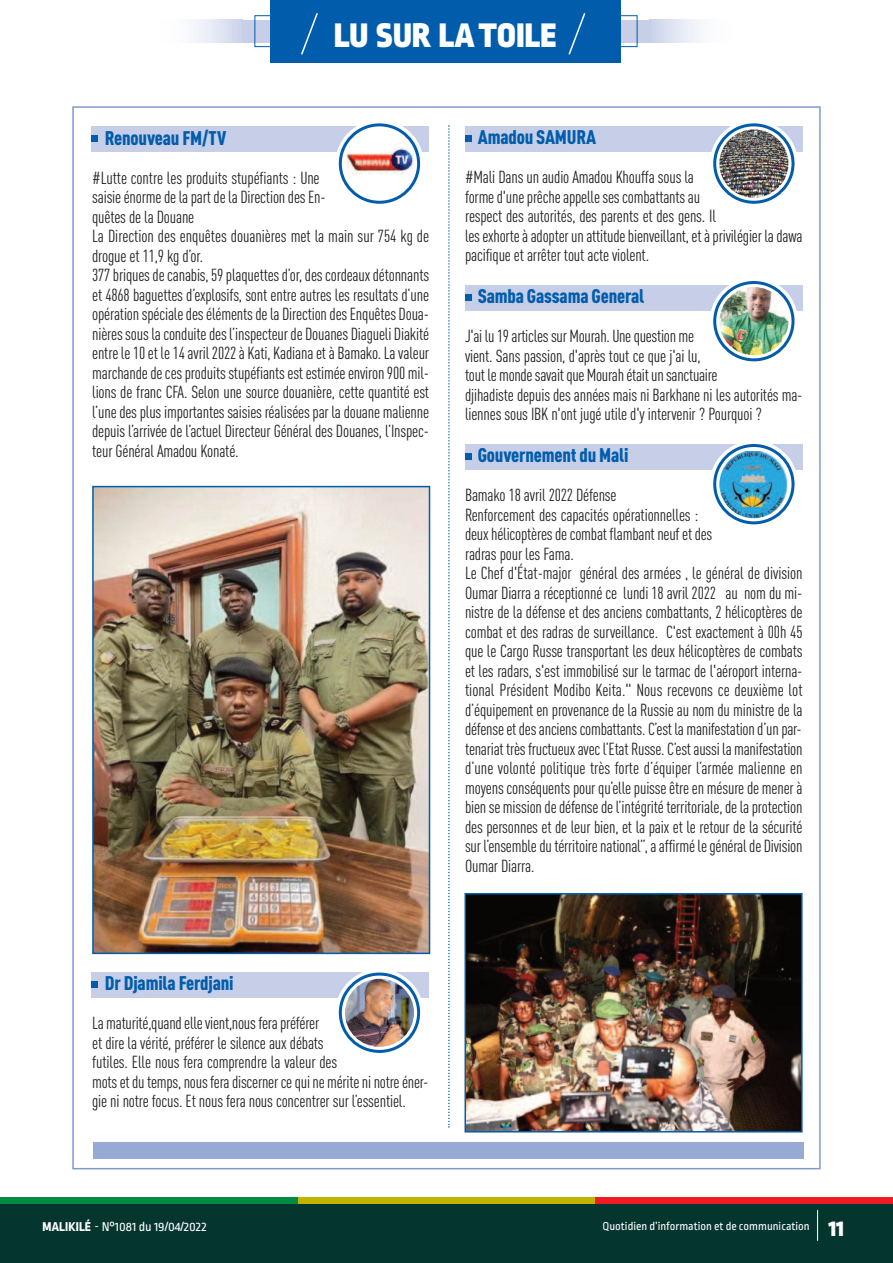
<style>
.page{position:relative;width:893px;height:1263px;background:#fff}
.page>*{position:absolute;margin:0;border:0;box-sizing:border-box;transform-origin:0 0}
.t1{font:900 36px "Ropa Sans Pro";letter-spacing:.01em;color:#fff}
.t2{font:900 condensed 19.5px "DIN Pro";letter-spacing:-.01em;color:#015dac}
.t3{font:condensed 17.25px/19.5px "DIN Pro";letter-spacing:-.01em;color:#231f20}
.t4{font:13.5px "Ropa Sans Pro";color:#fff}
.t5{font:12px "Ropa Sans Pro";color:#fff}
.s1{font-weight:800}
.s2{font-weight:900;font-size:24px}
</style>
<div class="page">
<div style="left:465px;top:444px;width:338px;height:25px;background:#c7cfe8"></div>
<svg style="left:465px;top:453px;width:6px;height:6px"></svg>
<div style="left:465px;top:285px;width:338px;height:25px;background:#c7cfe8"></div>
<svg style="left:465px;top:294px;width:6px;height:6px"></svg>
<div style="left:465px;top:126px;width:338px;height:25px;background:#c7cfe8"></div>
<div style="left:465px;top:135px;width:6px;height:7px;background:#015dac"></div>
<div style="left:91px;top:972px;width:338px;height:25px;background:#c7cfe8"></div>
<div style="left:91px;top:982px;width:7px;height:6px;background:#015dac"></div>
<div style="left:91px;top:126px;width:338px;height:25px;background:#c7cfe8"></div>
<div style="left:91px;top:135px;width:7px;height:7px;background:#015dac"></div>
<div style="left:0;top:1203px;width:893px;height:60px;background:#05352f"></div>
<div style="left:0;top:1197px;width:298px;height:6px;background:#008b43"></div>
<div style="left:298px;top:1197px;width:297px;height:6px;background:#c0b301"></div>
<div style="left:595px;top:1197px;width:298px;height:6px;background:#ee1d23"></div>
<hr style="left:817px;top:1210px;width:1px;height:31px;background:#fff">
<div style="left:242px;top:20px;width:407px;height:23px;background:#c7cfe8"></div>
<div style="left:271px;top:0;width:350px;height:63px;background:#015dac"></div>
<svg style="left:301px;top:13px;width:17px;height:42px"></svg>
<svg style="left:568px;top:13px;width:18px;height:42px"></svg>
<div style="left:159px;top:20px;width:83px;height:23px;background:linear-gradient(to right,#fff,#d2d9ed)"></div>
<div style="left:649px;top:20px;width:84px;height:23px;background:linear-gradient(to right,#d0d7ec,#fff)"></div>
<svg style="left:448px;top:125px;width:2px;height:1003px"></svg>
<div style="left:93px;top:1142px;width:711px;height:16px;background:#97aad6"></div>
<div style="left:335px;top:120px;width:89px;height:87px;background:#fff;border-radius:50%"></div>
<svg style="left:339px;top:123px;width:81px;height:81px"></svg>
<img style="left:345px;top:129px;width:69px;height:69px;border-radius:50%">
<div style="left:710px;top:120px;width:88px;height:87px;background:#fff;border-radius:50%"></div>
<svg style="left:713px;top:123px;width:81px;height:81px"></svg>
<img style="left:719px;top:129px;width:69px;height:69px;border-radius:50%">
<div style="left:710px;top:278px;width:88px;height:87px;background:#fff;border-radius:50%"></div>
<svg style="left:713px;top:281px;width:81px;height:80px"></svg>
<img style="left:719px;top:287px;width:69px;height:68px;border-radius:50%">
<div style="left:710px;top:441px;width:88px;height:87px;background:#fff;border-radius:50%"></div>
<svg style="left:713px;top:444px;width:81px;height:80px"></svg>
<img style="left:720px;top:452px;width:68px;height:66px">
<div style="left:335px;top:969px;width:89px;height:87px;background:#fff;border-radius:50%"></div>
<svg style="left:339px;top:972px;width:81px;height:81px"></svg>
<img style="left:345px;top:978px;width:69px;height:69px;border-radius:50%">
<img style="left:95px;top:489px;width:332px;height:462px">
<div style="left:92px;top:486px;width:338px;height:468px;border:2px solid #015dac"></div>
<img style="left:467px;top:896px;width:333px;height:233px">
<div style="left:464px;top:893px;width:339px;height:239px;border:2px solid #015dac"></div>
<h1 class="t1" style="left:334px;top:23px;width:224px">LU SUR LATOILE</h1>
<p class="t2" style="left:105px;top:131px;width:123px">Renouveau FM/TV</p>
<p class="t3" style="left:92px;top:170px;width:338px">#Lutte contre les produits stupéfiants : Une<br>saisie énorme de la part de la Direction des En-<br>quêtes de la Douane<br>La Direction des enquêtes douanières met la main sur 754 kg de drogue et 11,9 kg d’or.<br>377briquesdecanabis,59plaquettesd’or,descordeauxdétonnants et 4868 baguettes d’explosifs, sont entre autres les resultats d’une opérationspécialedesélémentsdela DirectiondesEnquêtes Doua&shy;nièressouslaconduitedesl’inspecteurde Douanes Diagueli Diakité entre le 10 et le 14 avril 2022 à Kati, Kadiana et à Bamako. La valeur marchandedecesproduitsstupéfiantsestestiméeenviron900 mil&shy;lions de franc CFA. Selon une source douanière, cette quantité est l’une des plus importantes saisies réalisées par la douane malienne depuis l’arrivée de l’actuel Directeur Général des Douanes, l’Inspec&shy;teur Général Amadou Konaté.</p>
<p class="t2" style="left:478px;top:130px;width:120px">Amadou SAMURA</p>
<p class="t3" style="left:465px;top:169px;width:339px">#Mali Dans un audio Amadou Khouffa sous la formed'uneprêcheappellesescombattantsau<br>respect des autorités, des parents et des gens. Il lesexhorteàadopterunattitudebienveillant,etàprivilégier ladawa pacifique et arrêter tout acte violent.</p>
<p class="t2" style="left:478px;top:289px;width:168px">Samba Gassama General</p>
<p class="t3" style="left:465px;top:328px;width:339px">J'ai lu19articlessurMourah. Unequestionme<br>vient. Sans passion, d'après tout ce que j'ai lu,<br>tout lemondesavaitqueMourahétaitunsanctuaire<br>djihadiste depuis des années mais ni Barkhane ni les autorités ma&shy;liennes sous IBK n'ont jugé utile d'y intervenir ? Pourquoi ?</p>
<p class="t2" style="left:478px;top:448px;width:152px">Gouvernement du Mali</p>
<p class="t3" style="left:465px;top:487px;width:339px">Bamako 18 avril 2022 Défense<br>Renforcement des capacités opérationnelles : deuxhélicoptèresdecombat flambantneufetdes<br>radras pour les Fama.<br>Le Chef d'État-major général des armées , le général de division Oumar Diarra a réceptionné ce lundi 18 avril 2022 au nom du mi&shy;nistre de la défense et des anciens combattants, 2 hélicoptères de combat et des radras de surveillance. C'est exactement à 00h 45 que le Cargo Russe transportant les deux hélicoptères de combats et les radars, s'est immobilisé sur le tarmac de l'aéroport interna&shy;tional Président Modibo Keita." Nous recevons ce deuxième lot d’équipement en provenance de la Russie au nom du ministre de la défenseetdesancienscombattants.C’est lamanifestationd’unpar&shy;tenariat trèsfructueuxavecl’Etat Russe.C’estaussi lamanifestation d’une volonté politique très forte d’équiper l’armée malienne en moyens conséquents pour qu’elle puisse être en mésure de mener à biense missiondedéfensedel’intégritéterritoriale,delaprotection des personnes et de leur bien, et la paix et le retour de la sécurité sur l’ensembledutérritoirenational”,aaffirmélegénéralde Division Oumar Diarra.</p>
<p class="t2" style="left:105px;top:976px;width:130px">Dr Djamila Ferdjani</p>
<p class="t3" style="left:92px;top:1015px;width:338px">Lamaturité,quandellevient,nousferapréférer<br>et dire la vérité, préférer le silence aux débats<br>futiles. Elle nous fera comprendre la valeur des motsetdutemps,nousferadiscernercequinemériteninotreéner&shy;gie ni notre focus. Et nous fera nous concentrer sur l’essentiel.</p>
<p class="t4" style="left:43px;top:1222px;width:166px"><span class="s1">MALIKILé</span> - N°1081 du 19/04/2022</p>
<p class="t5" style="left:603px;top:1222px;width:243px">Quotidien d’information et de communication <span class="s2">11</span></p>
</div>
